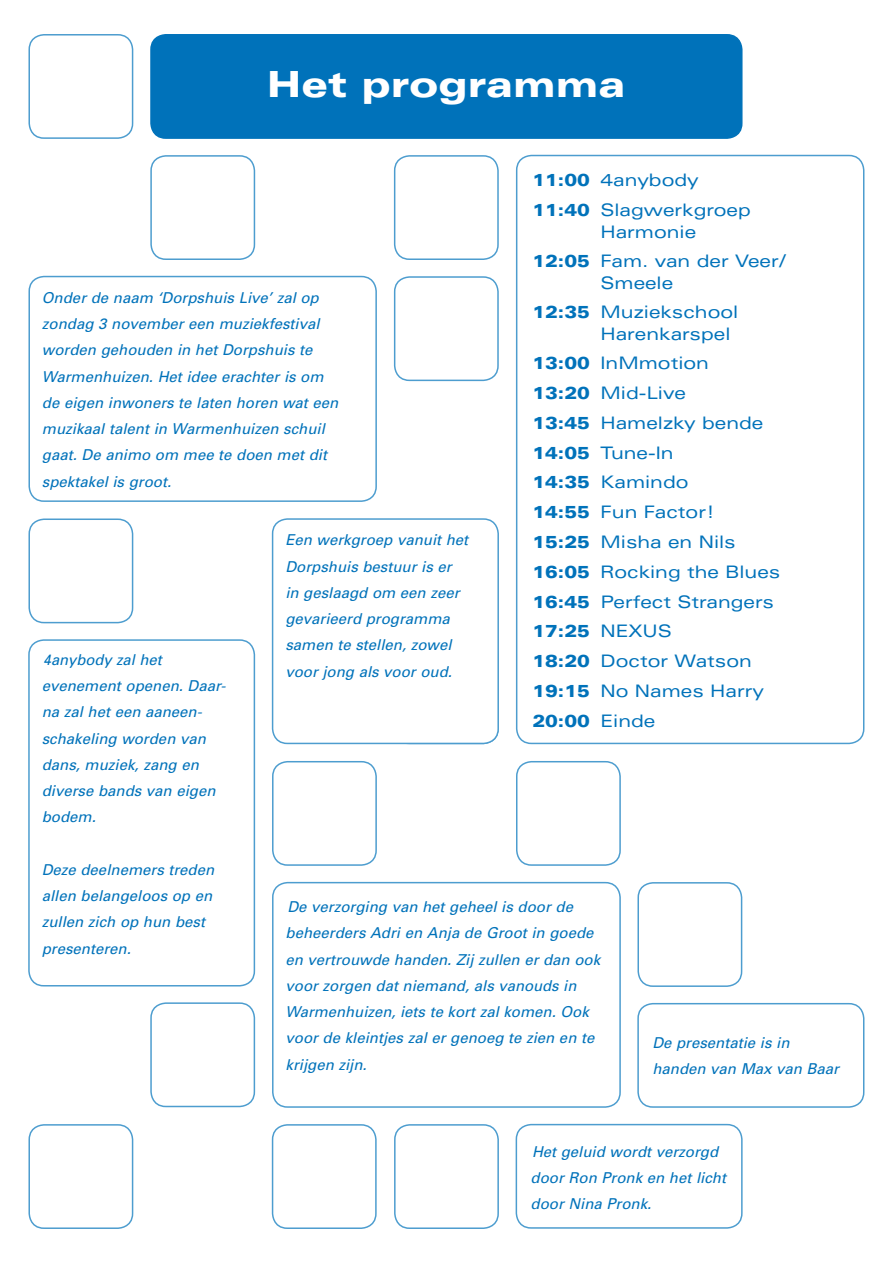
<style>
.page{position:relative;width:893px;height:1263px;background:#fff}
.page>*{position:absolute;margin:0;border:0;box-sizing:border-box;transform-origin:0 0}
.Normaal{font:900 expanded 36px "Univers";color:#fff}
.programma{font:expanded 17.25px/21.3px "Univers";color:#0072ba}
.programma-2{font:900 expanded 17.25px "Univers";color:#0072ba}
.Normaal-2{font:italic 15px/26.2px "Univers";color:#0072ba}
.s1{font-weight:900}
.s2{font-weight:400}
</style>
<div class="page">
<div style="left:272px;top:882px;width:349px;height:226px;border:2px solid #4d9dcf;border-radius:15px"></div>
<div style="left:28px;top:34px;width:105px;height:105px;border:2px solid #4d9dcf;border-radius:15px"></div>
<div style="left:394px;top:155px;width:105px;height:105px;border:2px solid #4d9dcf;border-radius:15px"></div>
<div style="left:394px;top:276px;width:105px;height:105px;border:2px solid #4d9dcf;border-radius:15px"></div>
<div style="left:28px;top:518px;width:105px;height:105px;border:2px solid #4d9dcf;border-radius:15px"></div>
<div style="left:28px;top:639px;width:227px;height:347px;border:2px solid #4d9dcf;border-radius:15px"></div>
<div style="left:28px;top:1124px;width:105px;height:105px;border:2px solid #4d9dcf;border-radius:15px"></div>
<div style="left:150px;top:155px;width:105px;height:105px;border:2px solid #4d9dcf;border-radius:15px"></div>
<div style="left:28px;top:276px;width:349px;height:226px;border:2px solid #4d9dcf;border-radius:15px"></div>
<div style="left:151px;top:35px;width:591px;height:103px;background:#0072ba;border-radius:15px"></div>
<div style="left:150px;top:34px;width:592px;height:105px;border:2px solid #0072ba;border-radius:15px"></div>
<div style="left:516px;top:761px;width:105px;height:105px;border:2px solid #4d9dcf;border-radius:15px"></div>
<div style="left:272px;top:518px;width:227px;height:226px;border:2px solid #4d9dcf;border-radius:15px"></div>
<div style="left:637px;top:1003px;width:227px;height:105px;border:2px solid #4d9dcf;border-radius:15px"></div>
<div style="left:150px;top:1002px;width:105px;height:105px;border:2px solid #4d9dcf;border-radius:15px"></div>
<div style="left:516px;top:1124px;width:227px;height:105px;border:2px solid #4d9dcf;border-radius:15px"></div>
<div style="left:272px;top:761px;width:105px;height:105px;border:2px solid #4d9dcf;border-radius:15px"></div>
<div style="left:637px;top:882px;width:105px;height:105px;border:2px solid #4d9dcf;border-radius:15px"></div>
<div style="left:516px;top:155px;width:348px;height:589px;border:2px solid #4d9dcf;border-radius:15px"></div>
<div style="left:394px;top:1124px;width:105px;height:105px;border:2px solid #4d9dcf;border-radius:15px"></div>
<div style="left:272px;top:1124px;width:105px;height:105px;border:2px solid #4d9dcf;border-radius:15px"></div>
<p class="Normaal" style="left:267px;top:63px;width:360px">Het programma</p>
<p class="Normaal-2" style="left:42px;top:284px;width:298px">Onder de naam ‘Dorpshuis Live’ zal op zondag 3 november een muziekfestival worden gehouden in het Dorpshuis te Warmenhuizen. Het idee erachter is om de eigen inwoners te laten horen wat een muzikaal talent in Warmenhuizen schuil gaat. De animo om mee te doen met dit spektakel is groot.</p>
<p class="Normaal-2" style="left:42px;top:646px;width:186px">4anybody zal het evenement openen. Daar&shy;na zal het een aaneen&shy;schakeling worden van dans, muziek, zang en diverse bands van eigen bodem.</p>
<p class="Normaal-2" style="left:285px;top:527px;width:184px">Een werkgroep vanuit het<br>Dorpshuis bestuur is er in geslaagd om een zeer gevarieerd programma samen te stellen, zowel voor jong als voor oud.</p>
<p class="programma" style="left:532px;top:169px;width:168px"><span class="s1">11:00</span> 4anybody</p>
<p class="programma" style="left:600px;top:199px;width:152px;text-indent:-68px"><span class="s1">11:40</span> Slagwerkgroep<br>Harmonie</p>
<p class="programma" style="left:600px;top:250px;width:187px;text-indent:-68px"><span class="s1">12:05</span> Fam. van der Veer/<br>Smeele</p>
<p class="programma" style="left:600px;top:301px;width:139px;text-indent:-68px"><span class="s1">12:35</span> Muziekschool<br>Harenkarspel</p>
<p class="programma" style="left:532px;top:352px;width:178px"><span class="s1">13:00</span> InMmotion</p>
<p class="programma" style="left:532px;top:382px;width:155px"><span class="s1">13:20</span> Mid-Live</p>
<p class="programma" style="left:532px;top:412px;width:233px"><span class="s1">13:45</span> Hamelzky bende</p>
<p class="programma" style="left:532px;top:442px;width:143px"><span class="s1">14:05</span> Tune-In</p>
<p class="programma" style="left:532px;top:471px;width:158px"><span class="s1">14:35</span> Kamindo</p>
<p class="programma" style="left:532px;top:501px;width:184px"><span class="s1">14:55</span> Fun Factor!</p>
<p class="programma" style="left:532px;top:531px;width:205px"><span class="s1">15:25</span> Misha en Nils</p>
<p class="programma" style="left:532px;top:561px;width:249px"><span class="s1">16:05</span> Rocking the Blues</p>
<p class="programma" style="left:532px;top:590px;width:243px"><span class="s1">16:45</span> Perfect Strangers</p>
<p class="programma-2" style="left:532px;top:621px;width:141px">17:25 <span class="s2">NEXUS</span></p>
<p class="programma" style="left:532px;top:650px;width:221px"><span class="s1">18:20</span> Doctor Watson</p>
<p class="programma" style="left:532px;top:680px;width:233px"><span class="s1">19:15</span> No Names Harry</p>
<p class="programma-2" style="left:532px;top:710px;width:124px">20:00 <span class="s2">Einde</span></p>
<p class="Normaal-2" style="left:42px;top:856px;width:174px">Deze deelnemers treden allen belangeloos op en zullen zich op hun best presenteren.</p>
<p class="Normaal-2" style="left:286px;top:893px;width:316px">De verzorging van het geheel is door de beheerders Adri en Anja de Groot in goede en vertrouwde handen. Zij zullen er dan ook voor zorgen dat niemand, als vanouds in Warmenhuizen, iets te kort zal komen. Ook voor de kleintjes zal er genoeg te zien en te krijgen zijn.</p>
<p class="Normaal-2" style="left:652px;top:1029px;width:188px">De presentatie is in handen van Max van Baar</p>
<p class="Normaal-2" style="left:531px;top:1138px;width:197px">Het geluid wordt verzorgd door Ron Pronk en het licht door Nina Pronk.</p>
</div>
